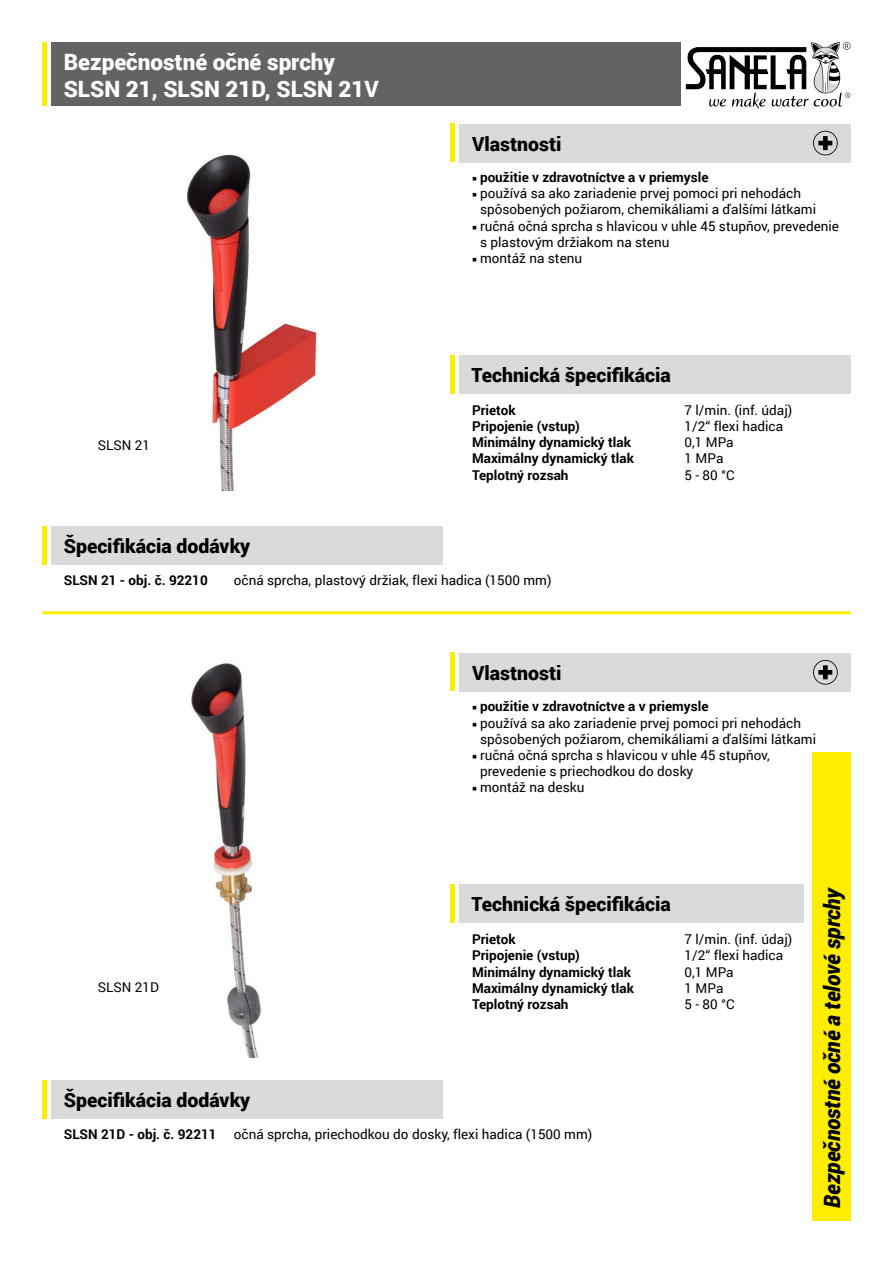
<style>
.page{position:relative;width:893px;height:1263px;background:#fff}
.page>*{position:absolute;margin:0;border:0;box-sizing:border-box;transform-origin:0 0}
.t1{font:900 22.5px/26.2px "Roboto";color:#fff}
.t2{font:italic 900 22.5px "Roboto";letter-spacing:-.005em;color:#000;scale:.95 1}
.t3{font:900 19.5px "Roboto";color:#000}
.t4{font:13.5px/16.2px "Roboto";color:#000}
.t5{font:700 13.5px "Roboto";color:#000}
</style>
<div class="page">
<img style="left:187px;top:154px;width:130px;height:336px">
<div style="left:51px;top:43px;width:629px;height:63px;background:#646363"></div>
<div style="left:459px;top:124px;width:391px;height:38px;background:#dadada"></div>
<div style="left:51px;top:526px;width:391px;height:38px;background:#dadada"></div>
<div style="left:459px;top:355px;width:391px;height:38px;background:#dadada"></div>
<div style="left:812px;top:752px;width:38px;height:468px;background:#ffed00"></div>
<hr style="left:43px;top:43px;width:4px;height:63px;background:#ffed00">
<div style="left:450px;top:355px;width:5px;height:38px;background:#ffed00"></div>
<hr style="left:43px;top:526px;width:4px;height:38px;background:#ffed00">
<hr style="left:451px;top:123px;width:4px;height:39px;background:#ffed00">
<img style="left:191px;top:663px;width:70px;height:395px">
<hr style="left:43px;top:611px;width:807px;height:3px;background:#ffed00">
<div style="left:459px;top:654px;width:391px;height:38px;background:#dadada"></div>
<div style="left:459px;top:884px;width:345px;height:39px;background:#dadada"></div>
<div style="left:450px;top:884px;width:5px;height:39px;background:#ffed00"></div>
<hr style="left:451px;top:653px;width:4px;height:38px;background:#ffed00">
<div style="left:51px;top:1080px;width:391px;height:38px;background:#dadada"></div>
<hr style="left:43px;top:1080px;width:4px;height:38px;background:#ffed00">
<svg style="left:813px;top:131px;width:25px;height:24px"></svg>
<svg style="left:686px;top:42px;width:164px;height:67px"></svg>
<svg style="left:813px;top:660px;width:25px;height:25px"></svg>
<h1 class="t1" style="left:64px;top:48px;width:317px">Bezpečnostné očné sprchy<br>SLSN 21, SLSN 21D, SLSN 21V</h1>
<p class="t4" style="left:98px;top:437px;width:54px">SLSN 21</p>
<h2 class="t3" style="left:64px;top:532px;width:188px">Špecifikácia dodávky</h2>
<h2 class="t3" style="left:472px;top:130px;width:91px">Vlastnosti</h2>
<p class="t5" style="left:472px;top:168px;width:238px">○ použitie v zdravotníctve a v priemysle</p>
<p class="t4" style="left:480px;top:185px;width:338px;text-indent:-8px">○ používá sa ako zariadenie prvej pomoci pri nehodách spôsobených požiarom, chemikáliami a ďalšími látkami</p>
<p class="t4" style="left:480px;top:217px;width:361px;text-indent:-8px">○ ručná očná sprcha s hlavicou v uhle 45 stupňov, prevedenie s plastovým držiakom na stenu</p>
<p class="t4" style="left:472px;top:249px;width:112px">○ montáž na stenu</p>
<h2 class="t3" style="left:472px;top:361px;width:201px">Technická špecifikácia</h2>
<p class="t5" style="left:472px;top:400px;width:45px">Prietok</p>
<p class="t4" style="left:685px;top:401px;width:109px">7 l/min. (inf. údaj)</p>
<p class="t5" style="left:472px;top:417px;width:109px">Pripojenie (vstup)</p>
<p class="t4" style="left:685px;top:417px;width:100px">1/2“ flexi hadica</p>
<p class="t5" style="left:472px;top:433px;width:160px">Minimálny dynamický tlak</p>
<p class="t4" style="left:685px;top:434px;width:51px">0,1 MPa</p>
<p class="t5" style="left:472px;top:449px;width:163px">Maximálny dynamický tlak</p>
<p class="t4" style="left:685px;top:450px;width:40px">1 MPa</p>
<p class="t5" style="left:472px;top:465px;width:98px">Teplotný rozsah</p>
<p class="t4" style="left:685px;top:466px;width:52px">5 - 80 °C</p>
<p class="t5" style="left:64px;top:570px;width:145px">SLSN 21 - obj. č. 92210</p>
<p class="t4" style="left:234px;top:571px;width:319px">očná sprcha, plastový držiak, flexi hadica (1500 mm)</p>
<h2 class="t3" style="left:472px;top:660px;width:91px">Vlastnosti</h2>
<p class="t5" style="left:472px;top:697px;width:238px">○ použitie v zdravotníctve a v priemysle</p>
<p class="t4" style="left:480px;top:714px;width:338px;text-indent:-8px">○ používá sa ako zariadenie prvej pomoci pri nehodách spôsobených požiarom, chemikáliami a ďalšími látkami</p>
<p class="t4" style="left:480px;top:746px;width:291px;text-indent:-8px">○ ručná očná sprcha s hlavicou v uhle 45 stupňov, prevedenie s priechodkou do dosky</p>
<p class="t4" style="left:472px;top:779px;width:114px">○ montáž na desku</p>
<p class="t4" style="left:98px;top:979px;width:63px">SLSN 21D</p>
<h2 class="t3" style="left:472px;top:891px;width:201px">Technická špecifikácia</h2>
<p class="t5" style="left:472px;top:930px;width:45px">Prietok</p>
<p class="t4" style="left:685px;top:931px;width:109px">7 l/min. (inf. údaj)</p>
<p class="t5" style="left:472px;top:946px;width:109px">Pripojenie (vstup)</p>
<p class="t4" style="left:685px;top:947px;width:100px">1/2“ flexi hadica</p>
<p class="t5" style="left:472px;top:962px;width:160px">Minimálny dynamický tlak</p>
<p class="t4" style="left:685px;top:963px;width:51px">0,1 MPa</p>
<p class="t5" style="left:472px;top:978px;width:163px">Maximálny dynamický tlak</p>
<p class="t4" style="left:685px;top:979px;width:40px">1 MPa</p>
<p class="t5" style="left:472px;top:995px;width:98px">Teplotný rozsah</p>
<p class="t4" style="left:685px;top:995px;width:52px">5 - 80 °C</p>
<h2 class="t3" style="left:64px;top:1086px;width:188px">Špecifikácia dodávky</h2>
<p class="t5" style="left:64px;top:1124px;width:154px">SLSN 21D - obj. č. 92211</p>
<p class="t4" style="left:234px;top:1125px;width:360px">očná sprcha, priechodkou do dosky, flexi hadica (1500 mm)</p>
<h1 class="t2" style="left:816px;top:1208px;width:340px;rotate:-90deg">Bezpečnostné očné a telové sprchy</h1>
</div>
